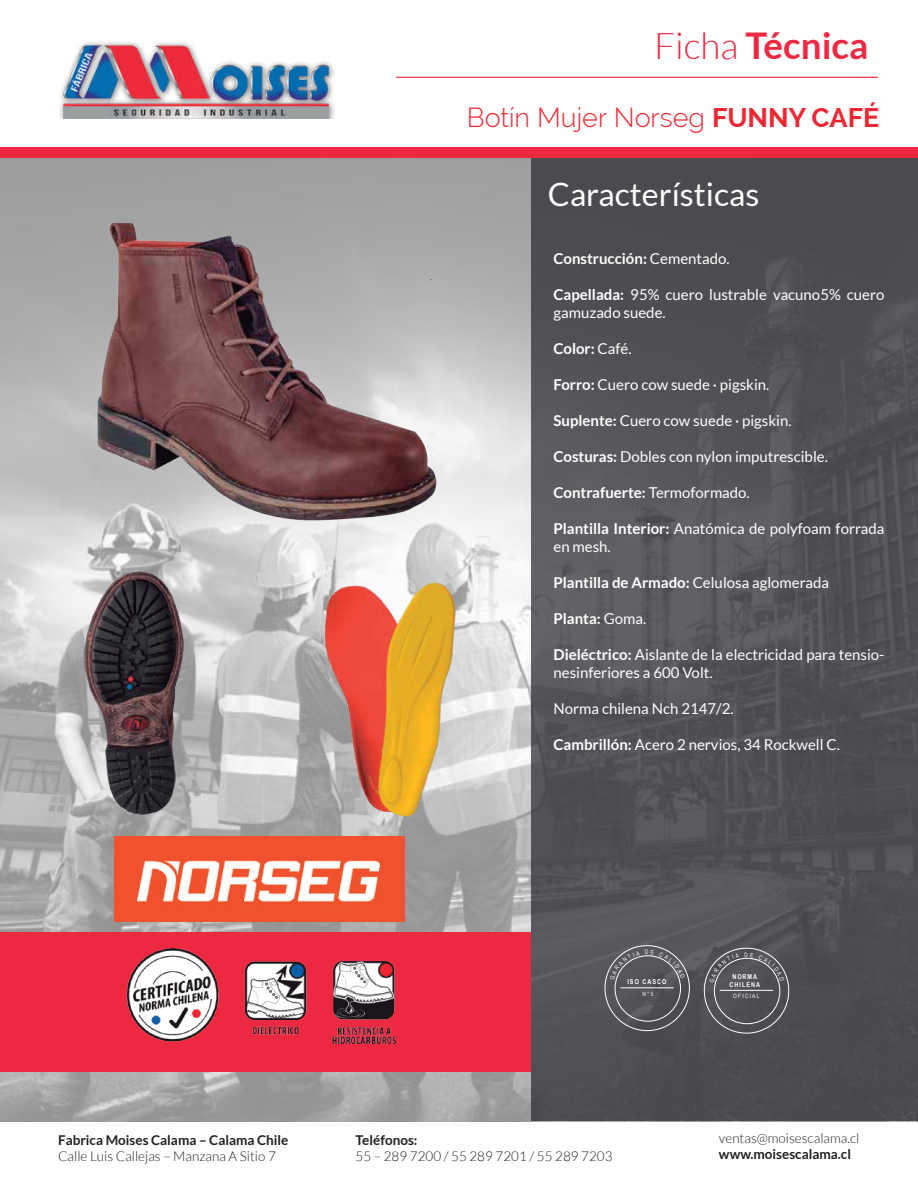
<style>
.page{position:relative;width:918px;height:1188px;background:#fff}
.page>*{position:absolute;margin:0;border:0;box-sizing:border-box;transform-origin:0 0}
.t1{font:700 36.75px "Lato";color:#ed2942}
.t2{font:32.1px "Lato";color:#fff}
.t3{font:300 27px "Raleway";color:#ee2732}
.t4{font:15px/18px "Lato";color:#fff}
.t5{font:700 15px "Lato";color:#fff}
.t6{font:300 13.5px "Lato";color:#231f20}
.t7{font:700 13.5px "Lato";color:#231f20}
.t8{font:700 6.75px "Arial Narrow";letter-spacing:.15em;color:#fff}
.t9{font:6px "Arial Narrow";letter-spacing:.2em;color:#fff}
.s1{font-weight:300}
.s2{font-weight:700}
.s3{font-weight:400}
</style>
<div class="page">
<img style="left:59px;top:42px;width:275px;height:77px">
<img style="left:0;top:158px;width:531px;height:963px">
<div style="left:531px;top:155px;width:387px;height:966px;background:linear-gradient(to right,#57565a,#4e4c51)"></div>
<div style="left:0;top:147px;width:918px;height:11px;background:#ed2942"></div>
<div style="left:0;top:933px;width:531px;height:139px;background:#ed2942"></div>
<hr style="left:396px;top:77px;width:482px;height:1px;background:#ed2942">
<div style="left:615px;top:956px;width:66px;height:65px;border:1px solid #fff;border-radius:50%"></div>
<hr style="left:620px;top:988px;width:54px;height:1px;background:#fff">
<div style="left:714px;top:958px;width:66px;height:66px;border:1px solid #fff;border-radius:50%"></div>
<hr style="left:720px;top:990px;width:53px;height:1px;background:#fff">
<img style="left:126px;top:949px;width:270px;height:94px">
<img style="left:114px;top:837px;width:290px;height:85px">
<img style="left:84px;top:572px;width:99px;height:243px">
<img style="left:325px;top:582px;width:131px;height:235px">
<img style="left:84px;top:206px;width:395px;height:331px">
<svg style="left:610px;top:950px;width:75px;height:30px;background:#626064"></svg>
<svg style="left:709px;top:953px;width:30px;height:30px"></svg>
<svg style="left:745px;top:952px;width:39px;height:29px"></svg>
<h1 class="t1" style="left:654px;top:25px;width:216px"><span class="s1">Ficha</span> Técnica</h1>
<h3 class="t3" style="left:467px;top:101px;width:414px">Botín Mujer Norseg <span class="s2">FUNNY CAFÉ</span></h3>
<h2 class="t2" style="left:548px;top:176px;width:213px">Características</h2>
<p class="t5" style="left:554px;top:250px;width:178px">Construcción: <span class="s3">Cementado.</span></p>
<p class="t4" style="left:554px;top:286px;width:332px"><span class="s2">Capellada:</span> 95% cuero lustrable vacuno5% cuero gamuzado suede.</p>
<p class="t5" style="left:554px;top:340px;width:80px">Color: <span class="s3">Café.</span></p>
<p class="t4" style="left:554px;top:376px;width:217px"><span class="s2">Forro:</span> Cuero cow suede · pigskin.</p>
<p class="t4" style="left:554px;top:412px;width:240px"><span class="s2">Suplente:</span> Cuero cow suede · pigskin.</p>
<p class="t4" style="left:554px;top:448px;width:276px"><span class="s2">Costuras:</span> Dobles con nylon imputrescible.</p>
<p class="t5" style="left:554px;top:484px;width:198px">Contrafuerte: <span class="s3">Termoformado.</span></p>
<p class="t4" style="left:554px;top:520px;width:332px"><span class="s2">Plantilla Interior:</span> Anatómica de polyfoam forrada en mesh.</p>
<p class="t5" style="left:554px;top:574px;width:277px">Plantilla de Armado: <span class="s3">Celulosa aglomerada</span></p>
<p class="t5" style="left:554px;top:610px;width:94px">Planta: <span class="s3">Goma.</span></p>
<p class="t4" style="left:554px;top:646px;width:332px"><span class="s2">Dieléctrico:</span> Aislante de la electricidad para tensio&shy;nesinferiores a 600 Volt.</p>
<p class="t4" style="left:554px;top:700px;width:182px">Norma chilena Nch 2147/2.</p>
<p class="t4" style="left:554px;top:736px;width:288px"><span class="s2">Cambrillón:</span> Acero 2 nervios, 34 Rockwell C.</p>
<p class="t7" style="left:58px;top:1132px;width:232px">Fabrica Moises Calama – Calama Chile</p>
<p class="t6" style="left:58px;top:1149px;width:219px">Calle Luis Callejas – Manzana A Sitio 7</p>
<p class="t8" style="left:627px;top:976px;width:41px">ISO CASCO</p>
<p class="t9" style="left:642px;top:989px;width:13px">N°5</p>
<p class="t8" style="left:732px;top:971px;width:26px">NORMA</p>
<p class="t8" style="left:730px;top:979px;width:32px">CHILENA</p>
<p class="t9" style="left:733px;top:992px;width:28px">OFICIAL</p>
<p class="t7" style="left:356px;top:1132px;width:63px">Teléfonos:</p>
<p class="t6" style="left:356px;top:1149px;width:258px">55 – 289 7200 / 55 289 7201 / 55 289 7203</p>
<p class="t6" style="left:719px;top:1131px;width:142px">ventas@moisescalama.cl</p>
<p class="t7" style="left:719px;top:1147px;width:134px">www.moisescalama.cl</p>
</div>
